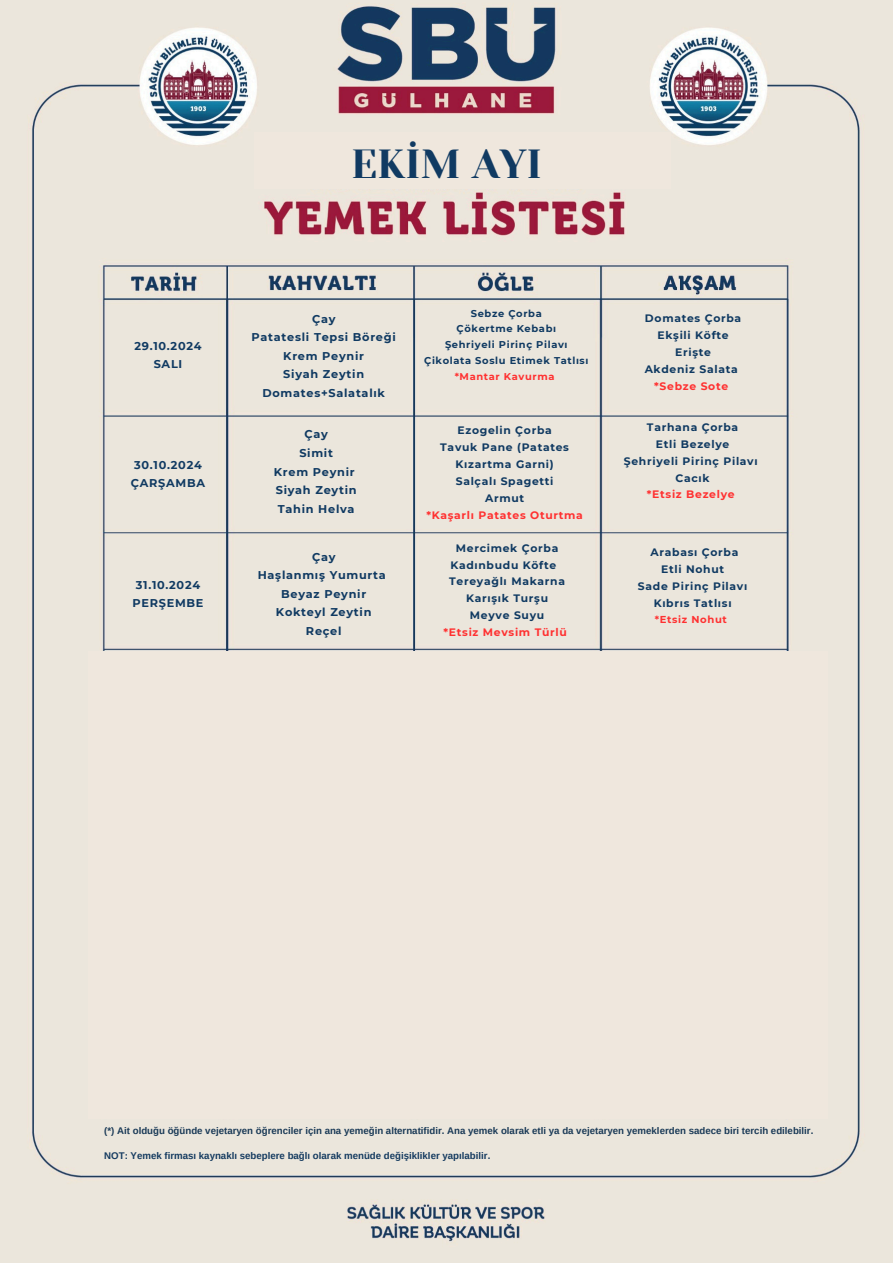
<style>
.page{position:relative;width:893px;height:1263px;background:#fff}
.page>*{position:absolute;margin:0;border:0;box-sizing:border-box;transform-origin:0 0}
.t1{font:40.5px "Yeseva One";color:#103a62}
.t2{font:700 11.25px/18.6px "Montserrat";letter-spacing:.065em;color:#103a62;text-align:center}
.t3{font:700 10.8px/16.9px "Montserrat";letter-spacing:.065em;color:#103a62;text-align:center}
.t4{font:700 10.05px "Montserrat";letter-spacing:.065em;color:#ff3131}
.t5{font:700 9.9px "Montserrat";letter-spacing:.065em;color:#103a62}
.t6{font:700 9.9px "Montserrat";letter-spacing:.065em;color:#ff3131}
.t7{font:700 9.68px "Arimo";color:#1a3a57}
.t8{font:700 9.68px "Arimo";color:#153b60}
.s1{color:#ff3131}
</style>
<div class="page">
<img style="left:0;top:0;width:893px;height:1263px">
<div style="left:88px;top:651px;width:739px;height:467px;background:#efe7dd"></div>
<div style="left:254px;top:132px;width:417px;height:57px;background:#efe7dd"></div>
<p class="t1" style="left:351px;top:141px;width:192px">EKİM AYI</p>
<h1 class="t2" style="left:134px;top:336px;width:69px">29.10.2024<br>SALI</h1>
<h3 class="t2" style="left:131px;top:455px;width:76px;text-align:left">30.10.2024<br>ÇARŞAMBA</h3>
<p class="t2" style="left:132px;top:575px;width:72px;text-align:left">31.10.2024<br>PERŞEMBE</p>
<p class="t2" style="left:252px;top:309px;width:144px">Çay<br>Patatesli Tepsi Böreği<br>Krem Peynir<br>Siyah Zeytin<br>Domates+Salatalık</p>
<h3 class="t5" style="left:471px;top:307px;width:72px">Sebze Çorba</h3>
<h2 class="t5" style="left:456px;top:323px;width:101px">Çökertme Kebabı</h2>
<h3 class="t5" style="left:445px;top:339px;width:124px">Şehriyeli Pirinç Pilavı</h3>
<h3 class="t5" style="left:424px;top:354px;width:166px">Çikolata Soslu Etimek Tatlısı</h3>
<h3 class="t6" style="left:455px;top:370px;width:101px">*Mantar Kavurma</h3>
<h3 class="t3" style="left:644px;top:310px;width:98px">Domates Çorba<br>Ekşili Köfte<br>Erişte<br>Akdeniz Salata <span class="s1">*Sebze Sote</span></h3>
<h2 class="t2" style="left:274px;top:425px;width:84px">Çay<br>Simit<br>Krem Peynir<br>Siyah Zeytin<br>Tahin Helva</h2>
<p class="t3" style="left:624px;top:419px;width:135px">Tarhana Çorba<br>Etli Bezelye<br>Şehriyeli Pirinç Pilavı<br>Cacık<br><span class="s1">*Etsiz Bezelye</span></p>
<h3 class="t3" style="left:426px;top:422px;width:158px">Ezogelin Çorba<br>Tavuk Pane (Patates<br>Kızartma Garni)<br>Salçalı Spagetti<br>Armut<br><span class="s1">*Kaşarlı Patates Oturtma</span></h3>
<p class="t2" style="left:258px;top:547px;width:130px">Çay<br>Haşlanmış Yumurta<br>Beyaz Peynir<br>Kokteyl Zeytin<br>Reçel</p>
<p class="t3" style="left:443px;top:539px;width:125px">Mercimek Çorba<br>Kadınbudu Köfte<br>Tereyağlı Makarna<br>Karışık Turşu<br>Meyve Suyu<br><span class="s1">*Etsiz Mevsim Türlü</span></p>
<h3 class="t3" style="left:638px;top:544px;width:111px">Arabası Çorba<br>Etli Nohut<br>Sade Pirinç Pilavı<br>Kıbrıs Tatlısı</h3>
<h3 class="t4" style="left:655px;top:613px;width:74px">*Etsiz Nohut</h3>
<h2 class="t7" style="left:104px;top:1125px;width:710px">(*) Ait olduğu öğünde vejetaryen öğrenciler için ana yemeğin alternatifidir. Ana yemek olarak etli ya da vejetaryen yemeklerden sadece biri tercih edilebilir.</h2>
<p class="t8" style="left:104px;top:1151px;width:387px">NOT: Yemek firması kaynaklı sebeplere bağlı olarak menüde değişiklikler yapılabilir.</p>
</div>
